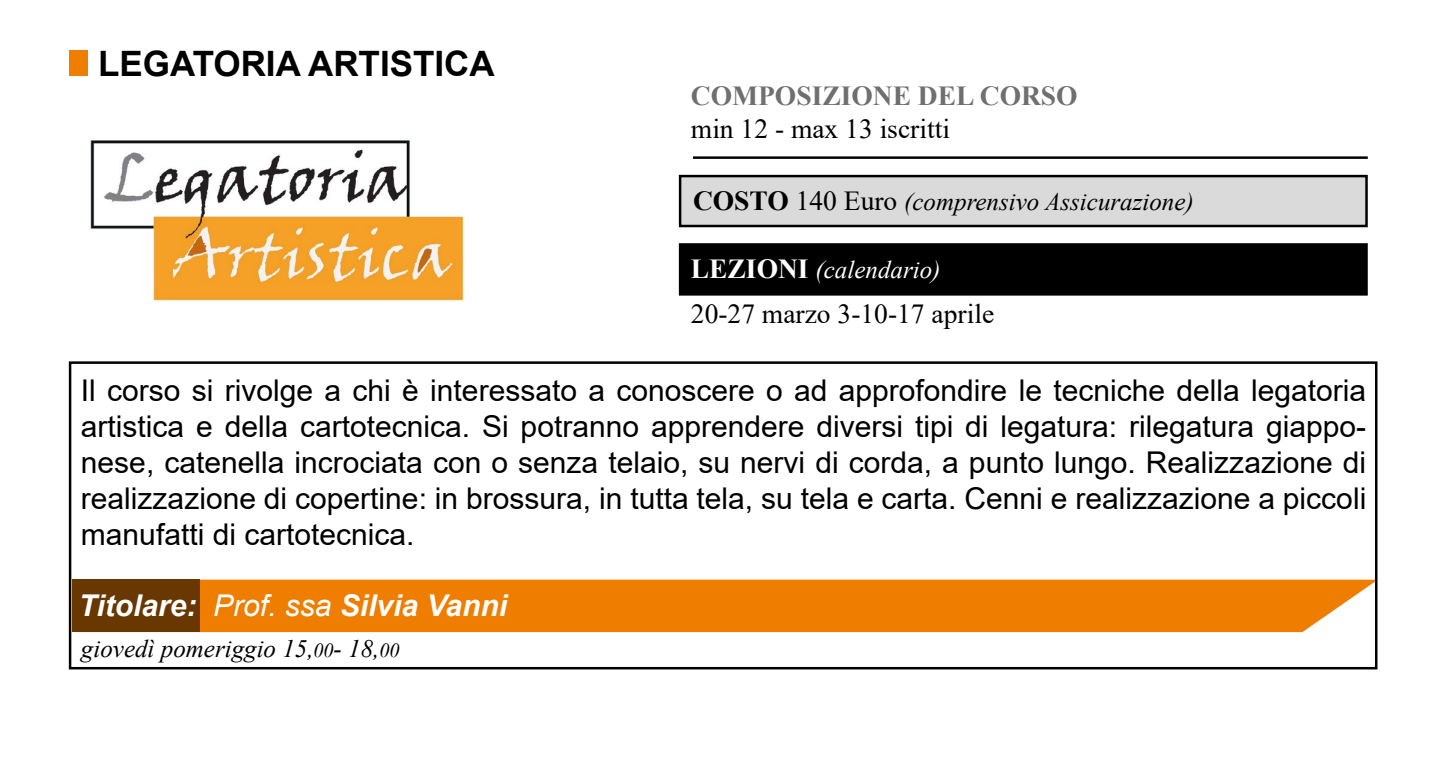
<style>
.page{position:relative;width:1449px;height:760px;background:#fff}
.page>*{position:absolute;margin:0;border:0;box-sizing:border-box;transform-origin:0 0}
.t1{font:700 35px "Arial";color:#000}
.t2{font:30px/36px "Arial";color:#000;text-align:justify}
.t3{font:italic 700 30px "Arial";color:#fff}
.t4{font:27.5px "Times New Roman";color:#000}
.t5{font:700 27.5px "Times New Roman";color:#706f6f}
.t6{font:italic 25px "Times New Roman";color:#000}
.t7{font:italic 25px "Times New Roman";color:#fff}
.s1{font-weight:700;font-style:normal;font-size:27.5px}
.s2{font-style:normal;font-size:27.5px}
.s3{font-weight:400}
.s4{font-size:20px}
</style>
<div class="page">
<div style="left:199px;top:580px;width:1175px;height:52px;background:#ef7d00"></div>
<div style="left:72px;top:579px;width:127px;height:53px;background:#683800"></div>
<img style="left:90px;top:140px;width:374px;height:161px">
<div style="left:69px;top:361px;width:1308px;height:308px;border:2px solid #000"></div>
<div style="left:69px;top:50px;width:18px;height:25px;background:#ef7d00"></div>
<div style="left:680px;top:244px;width:686px;height:50px;background:#000"></div>
<div style="left:679px;top:243px;width:688px;height:53px;border:2px solid #000"></div>
<div style="left:680px;top:176px;width:686px;height:50px;background:#dadada"></div>
<div style="left:679px;top:175px;width:688px;height:52px;border:2px solid #000"></div>
<hr style="left:693px;top:156px;width:674px;height:3px;background:#000">
<p class="t1" style="left:98px;top:39px;width:398px">LEGATORIA ARTISTICA</p>
<p class="t5" style="left:691px;top:76px;width:388px">COMPOSIZIONE DEL CORSO</p>
<p class="t4" style="left:691px;top:109px;width:260px">min 12 - max 13 iscritti</p>
<p class="t6" style="left:693px;top:184px;width:502px"><span class="s1">COSTO</span> <span class="s2">140 Euro</span> (comprensivo Assicurazione)</p>
<p class="t7" style="left:691px;top:252px;width:251px"><span class="s1">LEZIONI</span> (calendario)</p>
<p class="t4" style="left:691px;top:294px;width:305px">20-27 marzo 3-10-17 aprile</p>
<p class="t2" style="left:81px;top:373px;width:1286px">Il corso si rivolge a chi è interessato a conoscere o ad approfondire le tecniche della legatoria artistica e della cartotecnica. Si potranno apprendere diversi tipi di legatura: rilegatura giappo&shy;nese, catenella incrociata con o senza telaio, su nervi di corda, a punto lungo. Realizzazione di realizzazione di copertine: in brossura, in tutta tela, su tela e carta. Cenni e realizzazione a piccoli manufatti di cartotecnica.</p>
<p class="t3" style="left:79px;top:585px;width:430px">Titolare: <span class="s3">Prof. ssa</span> Silvia Vanni</p>
<p class="t6" style="left:81px;top:631px;width:320px">giovedì pomeriggio 15,<span class="s4">00</span>- 18,<span class="s4">00</span></p>
</div>
